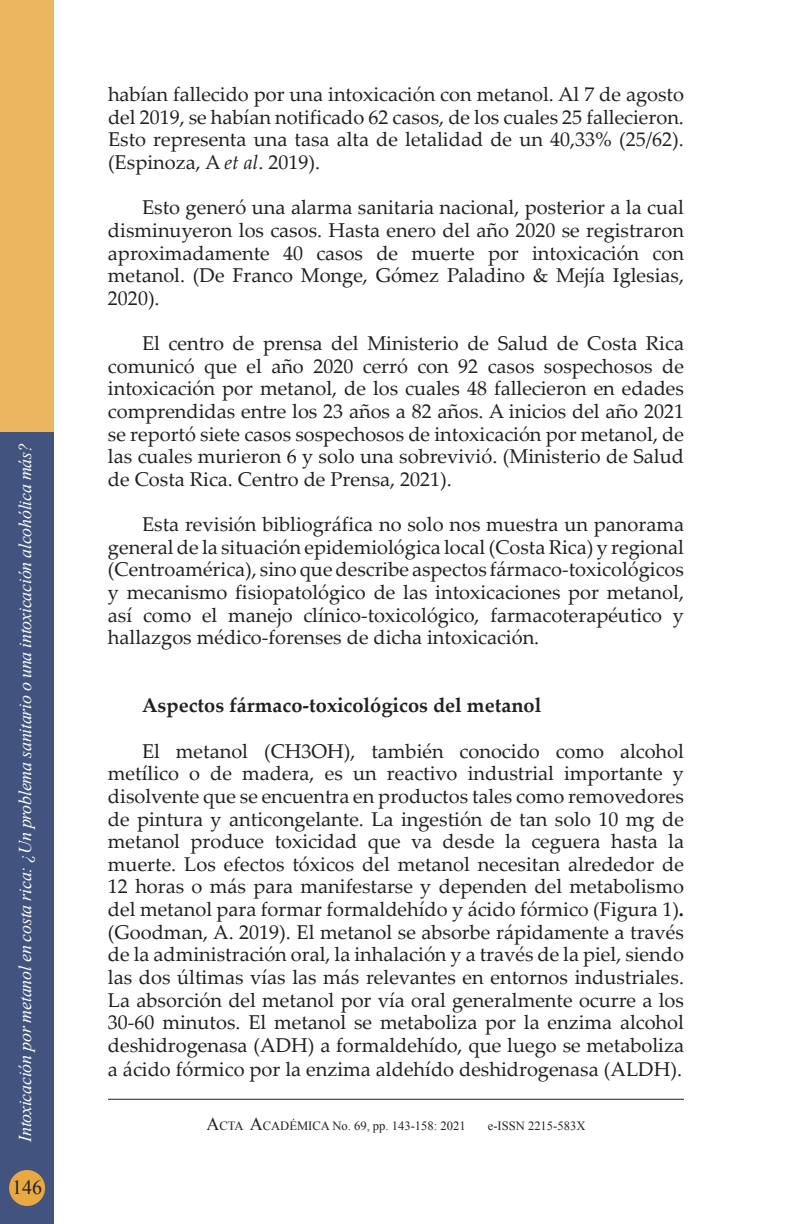
<style>
.page{position:relative;width:792px;height:1224px;background:#fff}
.page>*{position:absolute;margin:0;border:0;box-sizing:border-box;transform-origin:0 0}
.t1{font:20px/22.6px "Palatino Linotype";color:#231f20;text-align:justify}
.t2{font:700 20px "Palatino Linotype";color:#231f20}
.t3{font:20px "Times New Roman";color:#231f20}
.t4{font:italic 18px "Times New Roman";letter-spacing:-.015em;color:#fff}
.t5{font:12.6px "Times New Roman";color:#231f20}
.s1{font-style:italic}
.s2{font-weight:700}
.s3{font-size:18px}
</style>
<div class="page">
<hr style="left:108px;top:1099px;width:576px;height:1px;background:#231f20">
<div style="left:0;top:432px;width:54px;height:792px;background:#41537e"></div>
<div style="left:0;top:0;width:54px;height:432px;background:#ebb65e"></div>
<div style="left:9px;top:1170px;width:36px;height:36px;background:#e8a942;border-radius:50%"></div>
<p class="t4" style="left:13px;top:1142px;width:700px;rotate:-90deg">Intoxicación por metanol en costa rica: ¿Un problema sanitario o una intoxicación alcohólica más?</p>
<p class="t3" style="left:12px;top:1174px;width:31px">146</p>
<p class="t1" style="left:108px;top:82px;width:578px">habían fallecido por una intoxicación con metanol. Al 7 de agosto del 2019, se habían notificado 62 casos, de los cuales 25 fallecieron.<br>Esto representa una tasa alta de letalidad de un 40,33% (25/62). (Espinoza, A <span class="s1">et al</span>. 2019).</p>
<p class="t1" style="left:108px;top:195px;width:578px;text-indent:34px">Esto generó una alarma sanitaria nacional, posterior a la cual disminuyeron los casos. Hasta enero del año 2020 se registraron aproximadamente 40 casos de muerte por intoxicación con metanol. (De Franco Monge, Gómez Paladino &amp; Mejía Iglesias, 2020).</p>
<p class="t1" style="left:108px;top:331px;width:578px;text-indent:34px">El centro de prensa del Ministerio de Salud de Costa Rica comunicó que el año 2020 cerró con 92 casos sospechosos de intoxicación por metanol, de los cuales 48 fallecieron en edades comprendidas entre los 23 años a 82 años. A inicios del año 2021 se reportó siete casos sospechosos de intoxicación por metanol, de las cuales murieron 6 y solo una sobrevivió. (Ministerio de Salud de Costa Rica. Centro de Prensa, 2021).</p>
<p class="t1" style="left:108px;top:512px;width:578px;text-indent:34px">Esta revisión bibliográfica no solo nos muestra un panorama general de la situación epidemiológica local (Costa Rica) y regional (Centroamérica), sino que describe aspectos fármaco-toxicológicos y mecanismo fisiopatológico de las intoxicaciones por metanol, así como el manejo clínico-toxicológico, farmacoterapéutico y hallazgos médico-forenses de dicha intoxicación.</p>
<p class="t2" style="left:142px;top:691px;width:401px">Aspectos fármaco-toxicológicos del metanol</p>
<p class="t1" style="left:108px;top:739px;width:578px;text-indent:34px">El metanol (CH3OH), también conocido como alcohol metílico o de madera, es un reactivo industrial importante y disolvente que se encuentra en productos tales como removedores de pintura y anticongelante. La ingestión de tan solo 10 mg de metanol produce toxicidad que va desde la ceguera hasta la muerte. Los efectos tóxicos del metanol necesitan alrededor de 12 horas o más para manifestarse y dependen del metabolismo del metanol para formar formaldehído y ácido fórmico (Figura 1)<span class="s2">. </span>(Goodman, A. 2019). El metanol se absorbe rápidamente a través de la administración oral, la inhalación y a través de la piel, siendo las dos últimas vías las más relevantes en entornos industriales.<br>La absorción del metanol por vía oral generalmente ocurre a los 30-60 minutos. El metanol se metaboliza por la enzima alcohol deshidrogenasa (ADH) a formaldehído, que luego se metaboliza a ácido fórmico por la enzima aldehído deshidrogenasa (ALDH).</p>
<p class="t5" style="left:207px;top:1118px;width:261px"><span class="s3">A</span>CTA <span class="s3">A</span>CADÉMICA No. 69, pp. 143-158: 2021</p>
<p class="t5" style="left:488px;top:1118px;width:99px">e-ISSN 2215-583X</p>
</div>
